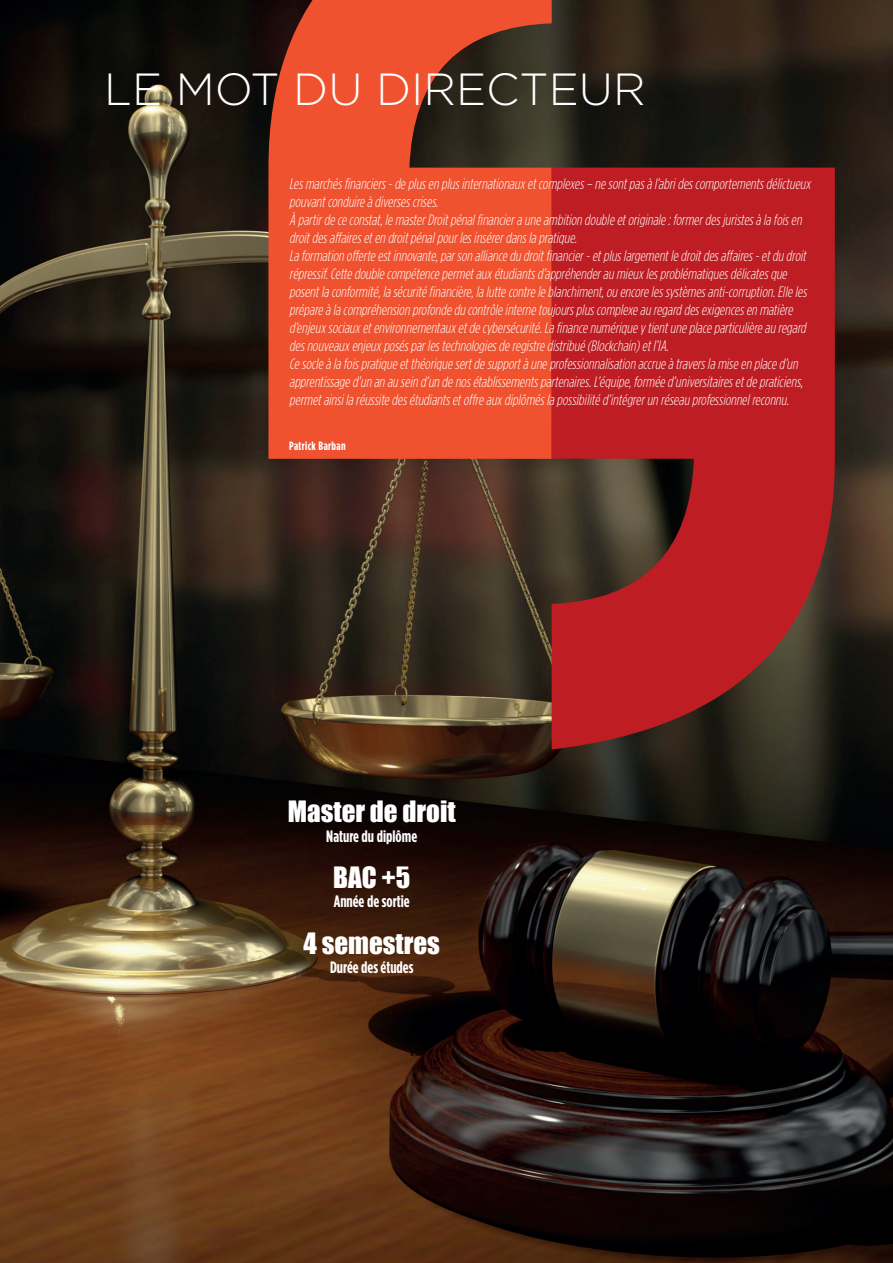
<style>
.page{position:relative;width:893px;height:1263px;background:#fff}
.page>*{position:absolute;margin:0;border:0;box-sizing:border-box;transform-origin:0 0}
.t1{font:300 45px "Gotham";color:#fff}
.Texte_courant{font:27px "Impact";color:#fff}
.Texte_encadré{font:700 16.5px "Gotham Condensed";color:#fff}
.t2{font:italic 300 15px/18px "Gotham Condensed";color:#fff}
.t3{font:700 12px "Gotham Condensed";letter-spacing:.03em;color:#fff}
</style>
<div class="page">
<img style="left:0;top:0;width:893px;height:1263px">
<svg style="left:268px;top:0;width:284px;height:459px;background:#d24b2c"></svg>
<svg style="left:552px;top:168px;width:283px;height:581px;background:#a32224"></svg>
<p class="t1" style="left:104px;top:61px;width:543px">LE MOT DU DIRECTEUR</p>
<p class="t2" style="left:289px;top:175px;width:526px">Lesmarchésfinanciers-deplusenplusinternationauxetcomplexes– nesontpasàl’abridescomportementsdélictueux pouvantconduireàdiversescrises.<br>À partirdececonstat,lemasterDroitpénalfinancierauneambitiondoubleetoriginale:formerdesjuristesàlafoisen droitdesaffairesetendroitpénalpourlesinsérerdanslapratique.<br>Laformationofferteestinnovante,parsonalliancedudroitfinancier-etpluslargementledroitdesaffaires-etdudroit répressif.Cettedoublecompétencepermetauxétudiantsd’appréhenderaumieuxlesproblématiquesdélicatesque posentlaconformité,lasécuritéfinancière,laluttecontreleblanchiment,ouencorelessystèmesanti-corruption.Elleles prépareàlacompréhensionprofondeducontrôleinternetoujourspluscomplexeauregard desexigencesenmatière d’enjeuxsociauxetenvironnementauxetdecybersécurité.Lafinancenumériqueytientuneplaceparticulièreauregard desnouveauxenjeuxposésparlestechnologiesderegistredistribué(Blockchain)etl’IA.<br>Cesocleàlafoispratiqueetthéoriquesertdesupportàuneprofessionnalisationaccrueàtraverslamiseenplaced’un apprentissaged’unanauseind’undenosétablissementspartenaires.L’équipe,forméed’universitairesetdepraticiens, permetainsilaréussitedesétudiantsetoffreauxdiplôméslapossibilitéd’intégrerunréseauprofessionnelreconnu.</p>
<p class="t3" style="left:289px;top:438px;width:58px">Patrick Barban</p>
<p class="Texte_courant" style="left:288px;top:791px;width:169px">Master de droit</p>
<p class="Texte_encadré" style="left:326px;top:826px;width:92px">Nature du diplôme</p>
<p class="Texte_courant" style="left:333px;top:856px;width:79px">BAC +5</p>
<p class="Texte_encadré" style="left:334px;top:892px;width:77px">Année de sortie</p>
<p class="Texte_courant" style="left:303px;top:922px;width:138px">4 semestres</p>
<p class="Texte_encadré" style="left:330px;top:957px;width:85px">Durée des études</p>
</div>
